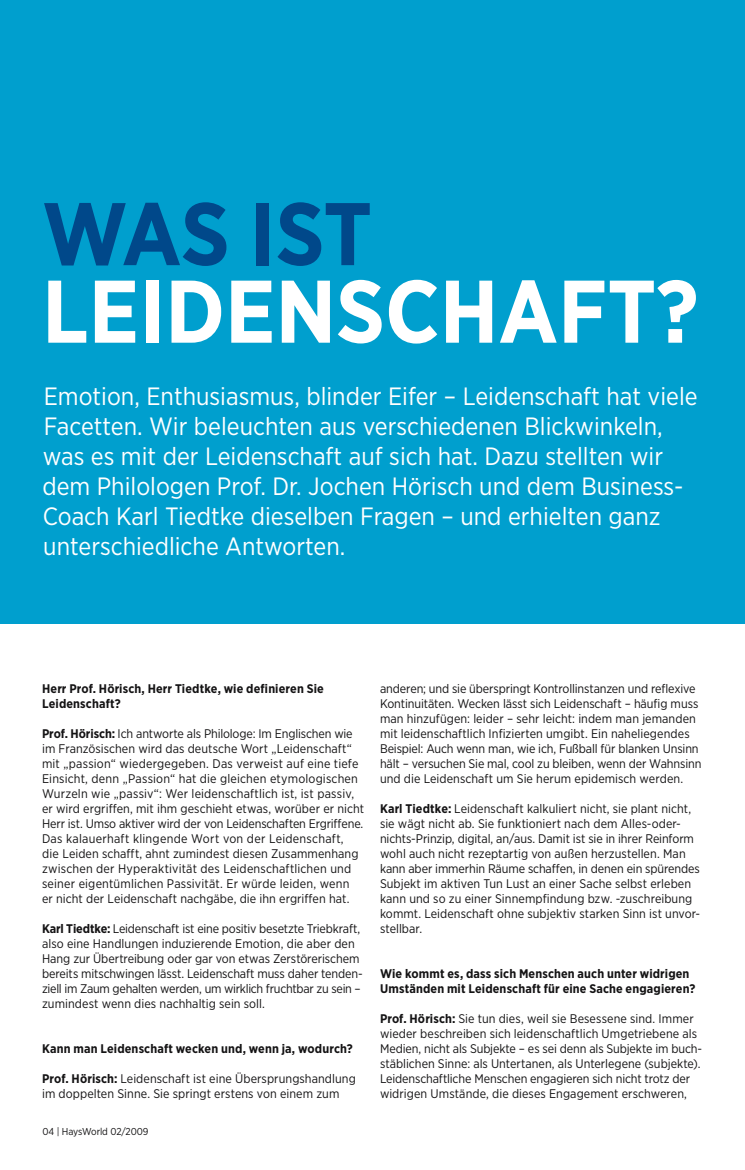
<style>
.page{position:relative;width:745px;height:1170px;background:#fff}
.page>*{position:absolute;margin:0;border:0;box-sizing:border-box;transform-origin:0 0}
.t1{font:700 88.62px "Gotham Narrow";color:#fff}
.t2{font:700 88.62px "Gotham Narrow";letter-spacing:-.01em;color:#00488a}
.t3{font:25px/30px "Gotham Narrow";color:#fff}
.t4{font:12.5px/15px "Gotham Narrow";color:#141314}
.t5{font:700 12.5px/15px "Gotham Narrow";letter-spacing:.01em;color:#141314}
.t6{font:10px "Gotham Narrow";letter-spacing:-.01em;color:#141314}
.s1{font-weight:700}
</style>
<div class="page">
<div style="left:0;top:0;width:744px;height:624px;background:#009fce"></div>
<h1 class="t2" style="left:42px;top:197px;width:331px">WAS IST</h1>
<h1 class="t1" style="left:42px;top:275px;width:657px">LEIDENSCHAFT?</h1>
<p class="t3" style="left:42px;top:383px;width:656px">Emotion, Enthusiasmus, blinder Eifer – Leidenschaft hat viele Facetten. Wir beleuchten aus verschiedenen Blickwinkeln, was es mit der Leidenschaft auf sich hat. Dazu stellten wir dem Philologen Prof. Dr. Jochen Hörisch und dem Business-Coach Karl Tiedtke dieselben Fragen – und erhielten ganz unterschiedliche Antworten.</p>
<p class="t5" style="left:42px;top:682px;width:283px">Herr Prof. Hörisch, Herr Tiedtke, wie definieren Sie<br>Leidenschaft?</p>
<p class="t4" style="left:42px;top:727px;width:323px"><span class="s1">Prof. Hörisch:</span> Ich antworte als Philologe: Im Englischen wie im Französischen wird das deutsche Wort „Leidenschaft“ mit „passion“ wiedergegeben. Das verweist auf eine tiefe Einsicht, denn „Passion“ hat die gleichen etymologischen Wurzeln wie „passiv“: Wer leidenschaftlich ist, ist passiv, er wird ergriffen, mit ihm geschieht etwas, worüber er nicht Herr ist. Umso aktiver wird der von Leidenschaften Ergriffene.<br>Das kalauerhaft klingende Wort von der Leidenschaft,<br>die Leiden schafft, ahnt zumindest diesen Zusammenhang zwischen der Hyperaktivität des Leidenschaftlichen und seiner eigentümlichen Passivität. Er würde leiden, wenn<br>er nicht der Leidenschaft nachgäbe, die ihn ergriffen hat.</p>
<p class="t4" style="left:42px;top:922px;width:322px"><span class="s1">Karl Tiedtke:</span> Leidenschaft ist eine positiv besetzte Triebkraft, also eine Handlungen induzierende Emotion, die aber den Hang zur Übertreibung oder gar von etwas Zerstörerischem bereits mitschwingen lässt. Leidenschaft muss daher tenden&shy;ziell im Zaum gehalten werden, um wirklich fruchtbar zu sein – zumindest wenn dies nachhaltig sein soll.</p>
<p class="t5" style="left:42px;top:1042px;width:312px">Kann man Leidenschaft wecken und, wenn ja, wodurch?</p>
<p class="t4" style="left:42px;top:1072px;width:315px"><span class="s1">Prof. Hörisch:</span> Leidenschaft ist eine Übersprungshandlung im doppelten Sinne. Sie springt erstens von einem zum</p>
<p class="t6" style="left:43px;top:1127px;width:107px">04 | HaysWorld 02/2009</p>
<p class="t4" style="left:380px;top:682px;width:323px">anderen; und sie überspringt Kontrollinstanzen und reflexive Kontinuitäten. Wecken lässt sich Leidenschaft – häufig muss man hinzufügen: leider – sehr leicht: indem man jemanden mit leidenschaftlich Infizierten umgibt. Ein naheliegendes Beispiel: Auch wenn man, wie ich, Fußball für blanken Unsinn hält – versuchen Sie mal, cool zu bleiben, wenn der Wahnsinn und die Leidenschaft um Sie herum epidemisch werden.</p>
<p class="t4" style="left:380px;top:802px;width:321px"><span class="s1">Karl Tiedtke:</span> Leidenschaft kalkuliert nicht, sie plant nicht, sie wägt nicht ab. Sie funktioniert nach dem Alles-oder&shy;nichts-Prinzip, digital, an/aus. Damit ist sie in ihrer Reinform wohl auch nicht rezeptartig von außen herzustellen. Man kann aber immerhin Räume schaffen, in denen ein spürendes Subjekt im aktiven Tun Lust an einer Sache selbst erleben kann und so zu einer Sinnempfindung bzw. -zuschreibung kommt. Leidenschaft ohne subjektiv starken Sinn ist unvor&shy;stellbar.</p>
<p class="t5" style="left:380px;top:967px;width:316px">Wie kommt es, dass sich Menschen auch unter widrigen<br>Umständen mit Leidenschaft für eine Sache engagieren?</p>
<p class="t4" style="left:380px;top:1012px;width:323px"><span class="s1">Prof. Hörisch:</span> Sie tun dies, weil sie Besessene sind. Immer wieder beschreiben sich leidenschaftlich Umgetriebene als Medien, nicht als Subjekte – es sei denn als Subjekte im buch&shy;stäblichen Sinne: als Untertanen, als Unterlegene (subjekte).<br>Leidenschaftliche Menschen engagieren sich nicht trotz der widrigen Umstände, die dieses Engagement erschweren,</p>
</div>
